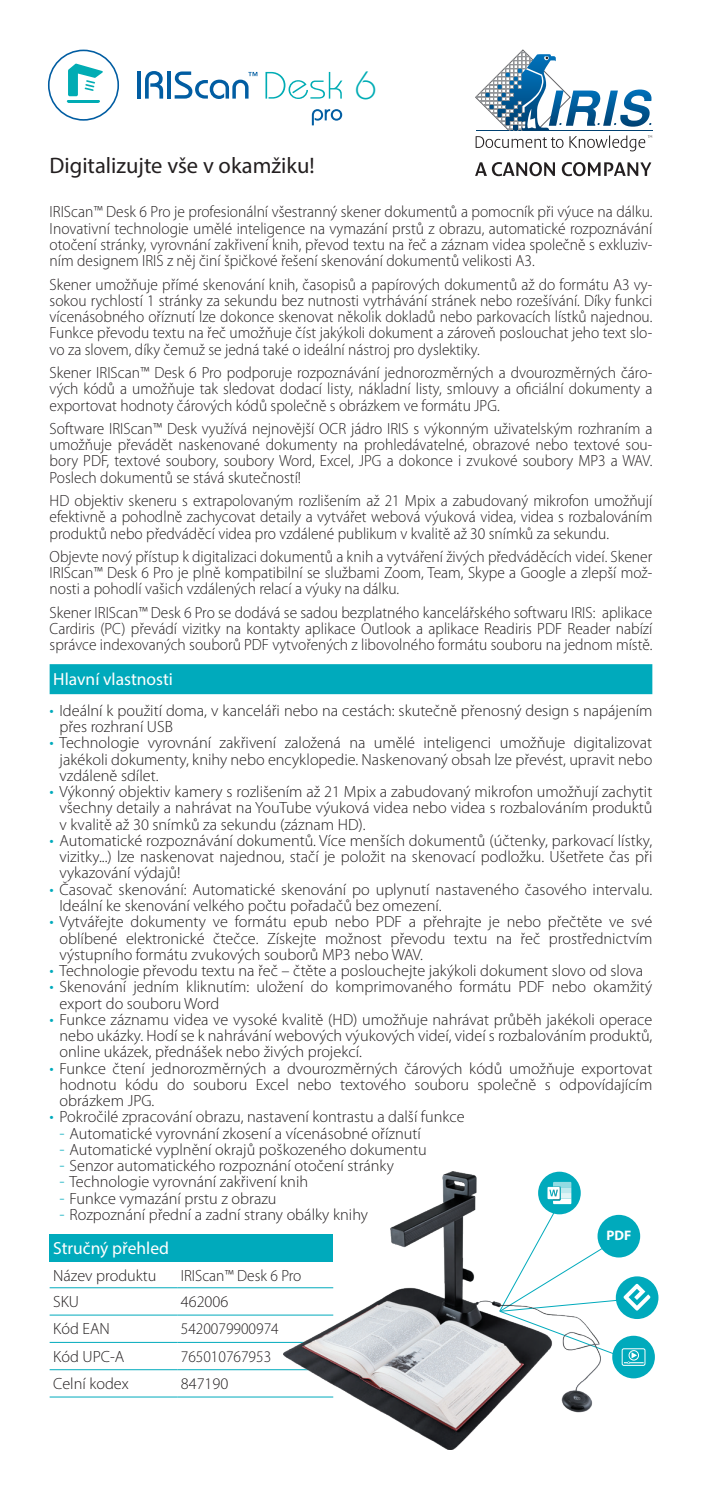
<style>
.page{position:relative;width:702px;height:1489px;background:#fff}
.page>*{position:absolute;margin:0;border:0;box-sizing:border-box;transform-origin:0 0}
.t1{font:300 39.25px "Bauhaus Std";color:#00acb4}
.slogan{font:22.5px "Myriad Pro";color:#231f20}
.subtitle{font:17.5px "Myriad Pro";color:#fff}
.title_table{font:17.5px "Myriad Pro";color:#fff}
.texte{font:300 16.25px/16.2px "Myriad Pro";color:#231f20;text-align:justify;scale:.95 1}
.texte-2{font:300 16.25px/16.2px "Myriad Pro";color:#231f20;text-align:justify}
.text_table{font:300 16.25px "Myriad Pro";color:#231f20}
.text_table-2{font:300 16.25px "Myriad Pro";color:#231f20;scale:.95 1}
.t2{font:700 13.75px "Myriad Pro";color:#fff}
.s1{font-size:17.5px;color:#00aabc}
</style>
<div class="page">
<div style="left:50px;top:664px;width:602px;height:30px;background:#00aabc"></div>
<div style="left:50px;top:1233px;width:283px;height:28px;background:#00aabc"></div>
<hr style="left:50px;top:1287px;width:127px;height:1px;background:#00aabc">
<hr style="left:177px;top:1287px;width:156px;height:1px;background:#00aabc">
<hr style="left:50px;top:1314px;width:127px;height:1px;background:#00aabc">
<hr style="left:177px;top:1314px;width:156px;height:1px;background:#00aabc">
<hr style="left:50px;top:1341px;width:127px;height:1px;background:#00aabc">
<hr style="left:177px;top:1341px;width:156px;height:1px;background:#00aabc">
<hr style="left:50px;top:1369px;width:127px;height:1px;background:#00aabc">
<hr style="left:177px;top:1369px;width:156px;height:1px;background:#00aabc">
<hr style="left:50px;top:1396px;width:127px;height:1px;background:#00aabc">
<hr style="left:177px;top:1396px;width:156px;height:1px;background:#00aabc">
<div style="left:615px;top:1276px;width:43px;height:42px;background:#00aabc;border-radius:50%"></div>
<div style="left:612px;top:1335px;width:43px;height:43px;background:#00aabc;border-radius:50%"></div>
<div style="left:621px;top:1348px;width:24px;height:17px;border:1px solid #fff;border-radius:2px"></div>
<svg style="left:600px;top:1223px;width:50px;height:140px"></svg>
<div style="left:597px;top:1214px;width:43px;height:43px;background:#00aabc;border-radius:50%"></div>
<img style="left:283px;top:1171px;width:317px;height:278px">
<svg style="left:312px;top:109px;width:30px;height:16px"></svg>
<hr style="left:137px;top:71px;width:3px;height:28px;background:#015da2">
<svg style="left:145px;top:71px;width:18px;height:28px"></svg>
<hr style="left:167px;top:71px;width:4px;height:28px;background:#015da2">
<svg style="left:175px;top:71px;width:82px;height:28px"></svg>
<svg style="left:265px;top:72px;width:77px;height:27px"></svg>
<svg style="left:48px;top:50px;width:71px;height:71px"></svg>
<svg style="left:475px;top:50px;width:177px;height:101px"></svg>
<svg style="left:475px;top:162px;width:80px;height:14px"></svg>
<svg style="left:561px;top:162px;width:90px;height:14px"></svg>
<p class="t1" style="left:355px;top:62px;width:23px">6</p>
<p class="slogan" style="left:50px;top:151px;width:266px">Digitalizujte vše v okamžiku!</p>
<p class="texte" style="left:50px;top:204px;width:636px">IRIScan™ Desk 6 Pro je profesionální všestranný skener dokumentů a pomocník při výuce na dálku.<br>Inovativní technologie umělé inteligence na vymazání prstů z obrazu, automatické rozpoznávání otočení stránky, vyrovnání zakřivení knih, převod textu na řeč a záznam videa společně s exkluziv&shy;ním designem IRIS z něj činí špičkové řešení skenování dokumentů velikosti A3.</p>
<p class="texte" style="left:50px;top:276px;width:636px">Skener umožňuje přímé skenování knih, časopisů a papírových dokumentů až do formátu A3 vy&shy;sokou rychlostí 1 stránky za sekundu bez nutnosti vytrhávání stránek nebo rozešívání. Díky funkci vícenásobného oříznutí lze dokonce skenovat několik dokladů nebo parkovacích lístků najednou.<br>Funkce převodu textu na řeč umožňuje číst jakýkoli dokument a zároveň poslouchat jeho text slo&shy;vo za slovem, díky čemuž se jedná také o ideální nástroj pro dyslektiky.</p>
<p class="texte" style="left:50px;top:365px;width:636px">Skener IRIScan™ Desk 6 Pro podporuje rozpoznávání jednorozměrných a dvourozměrných čáro&shy;vých kódů a umožňuje tak sledovat dodací listy, nákladní listy, smlouvy a oficiální dokumenty a exportovat hodnoty čárových kódů společně s obrázkem ve formátu JPG.</p>
<p class="texte" style="left:50px;top:420px;width:636px">Software IRIScan™ Desk využívá nejnovější OCR jádro IRIS s výkonným uživatelským rozhraním a umožňuje převádět naskenované dokumenty na prohledávatelné, obrazové nebo textové sou&shy;bory PDF, textové soubory, soubory Word, Excel, JPG a dokonce i zvukové soubory MP3 a WAV.<br>Poslech dokumentů se stává skutečností!</p>
<p class="texte" style="left:50px;top:492px;width:636px">HD objektiv skeneru s extrapolovaným rozlišením až 21 Mpix a zabudovaný mikrofon umožňují efektivně a pohodlně zachycovat detaily a vytvářet webová výuková videa, videa s rozbalováním produktů nebo předváděcí videa pro vzdálené publikum v kvalitě až 30 snímků za sekundu.</p>
<p class="texte" style="left:50px;top:548px;width:636px">Objevte nový přístup k digitalizaci dokumentů a knih a vytváření živých předváděcích videí. Skener IRIScan™ Desk 6 Pro je plně kompatibilní se službami Zoom, Team, Skype a Google a zlepší mož&shy;nosti a pohodlí vašich vzdálených relací a výuky na dálku.</p>
<p class="texte" style="left:50px;top:604px;width:636px">Skener IRIScan™ Desk 6 Pro se dodává se sadou bezplatného kancelářského softwaru IRIS: aplikace Cardiris (PC) převádí vizitky na kontakty aplikace Outlook a aplikace Readiris PDF Reader nabízí správce indexovaných souborů PDF vytvořených z libovolného formátu souboru na jednom místě.</p>
<p class="subtitle" style="left:53px;top:668px;width:121px">Hlavní vlastnosti</p>
<p class="texte-2" style="left:60px;top:702px;width:594px;text-indent:-10px"><span class="s1">•</span> Ideální k použití doma, v kanceláři nebo na cestách: skutečně přenosný design s napájením přes rozhraní USB</p>
<p class="texte-2" style="left:60px;top:735px;width:594px;text-indent:-10px"><span class="s1">•</span> Technologie vyrovnání zakřivení založená na umělé inteligenci umožňuje digitalizovat jakékoli dokumenty, knihy nebo encyklopedie. Naskenovaný obsah lze převést, upravit nebo vzdáleně sdílet.</p>
<p class="texte-2" style="left:60px;top:783px;width:594px;text-indent:-10px"><span class="s1">•</span> Výkonný objektiv kamery s rozlišením až 21 Mpix a zabudovaný mikrofon umožňují zachytit všechny detaily a nahrávat na YouTube výuková videa nebo videa s rozbalováním produktů v kvalitě až 30 snímků za sekundu (záznam HD).</p>
<p class="texte-2" style="left:60px;top:832px;width:594px;text-indent:-10px"><span class="s1">•</span> Automatické rozpoznávání dokumentů. Více menších dokumentů (účtenky, parkovací lístky, vizitky...) lze naskenovat najednou, stačí je položit na skenovací podložku. Ušetřete čas při vykazování výdajů!</p>
<p class="texte-2" style="left:60px;top:881px;width:594px;text-indent:-10px"><span class="s1">•</span> Časovač skenování: Automatické skenování po uplynutí nastaveného časového intervalu.<br>Ideální ke skenování velkého počtu pořadačů bez omezení.</p>
<p class="texte-2" style="left:60px;top:913px;width:594px;text-indent:-10px"><span class="s1">•</span> Vytvářejte dokumenty ve formátu epub nebo PDF a přehrajte je nebo přečtěte ve své oblíbené elektronické čtečce. Získejte možnost převodu textu na řeč prostřednictvím výstupního formátu zvukových souborů MP3 nebo WAV.</p>
<p class="texte-2" style="left:50px;top:962px;width:595px"><span class="s1">•</span> Technologie převodu textu na řeč – čtěte a poslouchejte jakýkoli dokument slovo od slova</p>
<p class="texte-2" style="left:60px;top:978px;width:594px;text-indent:-10px"><span class="s1">•</span> Skenování jedním kliknutím: uložení do komprimovaného formátu PDF nebo okamžitý export do souboru Word</p>
<p class="texte-2" style="left:60px;top:1011px;width:594px;text-indent:-10px"><span class="s1">•</span> Funkce záznamu videa ve vysoké kvalitě (HD) umožňuje nahrávat průběh jakékoli operace nebo ukázky. Hodí se k nahrávání webových výukových videí, videí s rozbalováním produktů, online ukázek, přednášek nebo živých projekcí.</p>
<p class="texte-2" style="left:60px;top:1060px;width:594px;text-indent:-10px"><span class="s1">•</span> Funkce čtení jednorozměrných a dvourozměrných čárových kódů umožňuje exportovat hodnotu kódu do souboru Excel nebo textového souboru společně s odpovídajícím obrázkem JPG.</p>
<p class="texte-2" style="left:50px;top:1108px;width:416px"><span class="s1">•</span> Pokročilé zpracování obrazu, nastavení kontrastu a další funkce</p>
<p class="texte-2" style="left:60px;top:1125px;width:363px"><span class="s1">-</span> Automatické vyrovnání zkosení a vícenásobné oříznutí</p>
<p class="texte-2" style="left:60px;top:1141px;width:369px"><span class="s1">-</span> Automatické vyplnění okrajů poškozeného dokumentu</p>
<p class="texte-2" style="left:60px;top:1157px;width:336px"><span class="s1">-</span> Senzor automatického rozpoznání otočení stránky</p>
<p class="texte-2" style="left:60px;top:1173px;width:250px"><span class="s1">-</span> Technologie vyrovnání zakřivení knih</p>
<p class="texte-2" style="left:60px;top:1190px;width:218px"><span class="s1">-</span> Funkce vymazání prstu z obrazu</p>
<p class="texte-2" style="left:60px;top:1206px;width:310px"><span class="s1">-</span> Rozpoznání přední a zadní strany obálky knihy</p>
<p class="title_table" style="left:53px;top:1237px;width:117px">Stručný přehled</p>
<p class="text_table" style="left:53px;top:1266px;width:105px">Název produktu</p>
<p class="text_table-2" style="left:181px;top:1266px;width:128px">IRIScan™ Desk 6 Pro</p>
<p class="text_table" style="left:53px;top:1292px;width:27px">SKU</p>
<p class="text_table" style="left:181px;top:1292px;width:49px">462006</p>
<p class="text_table" style="left:53px;top:1319px;width:58px">Kód EAN</p>
<p class="text_table-2" style="left:181px;top:1319px;width:105px">5420079900974</p>
<p class="text_table" style="left:53px;top:1347px;width:73px">Kód UPC-A</p>
<p class="text_table-2" style="left:181px;top:1347px;width:97px">765010767953</p>
<p class="text_table" style="left:53px;top:1374px;width:77px">Celní kodex</p>
<p class="text_table" style="left:181px;top:1374px;width:49px">847190</p>
<p class="t2" style="left:606px;top:1226px;width:26px">PDF</p>
</div>
